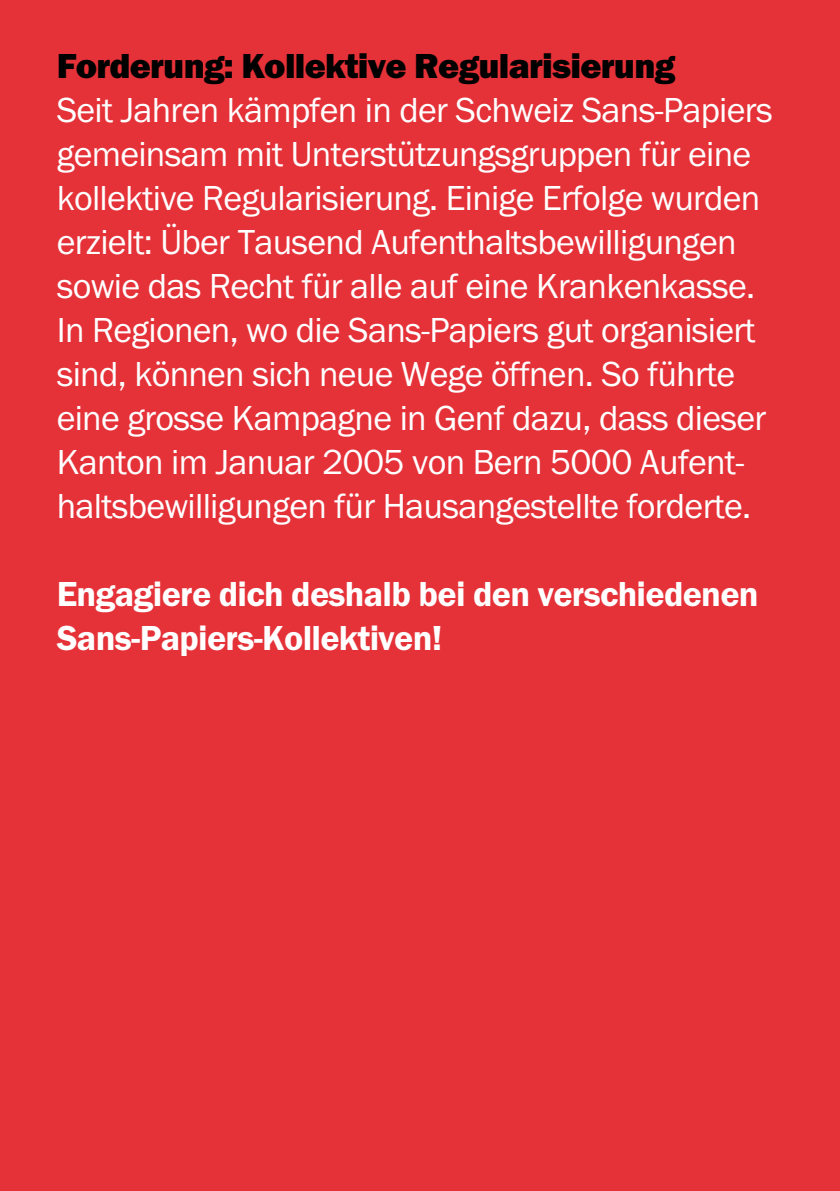
<style>
.page{position:relative;width:840px;height:1191px;background:#fff}
.page>*{position:absolute;margin:0;border:0;box-sizing:border-box;transform-origin:0 0}
.t1{font:36px/44px "Franklin Got URWT Boo";letter-spacing:-.02em;color:#fff}
.t2{font:36px/44px "Franklin Got URWT Dem";letter-spacing:-.02em;color:#fff}
.t3{font:36px "Franklin Got URWT Hea";letter-spacing:-.02em;color:#000}
</style>
<div class="page">
<div style="left:0;top:0;width:839px;height:1191px;background:#e53138"></div>
<p class="t3" style="left:57px;top:45px;width:619px">Forderung: Kollektive Regularisierung</p>
<p class="t1" style="left:57px;top:89px;width:717px">Seit Jahren kämpfen in der Schweiz Sans-Papiers gemeinsam mit Unterstützungsgruppen für eine kollektive Regularisierung. Einige Erfolge wurden erzielt: Über Tausend Aufenthaltsbewilligungen sowie das Recht für alle auf eine Krankenkasse.<br>In Regionen, wo die Sans-Papiers gut organisiert sind, können sich neue Wege öffnen. So führte eine grosse Kampagne in Genf dazu, dass dieser Kanton im Januar 2005 von Bern 5000 Aufent&shy;haltsbewilligungen für Hausangestellte forderte.</p>
<p class="t2" style="left:57px;top:572px;width:703px">Engagiere dich deshalb bei den verschiedenen<br>Sans-Papiers-Kollektiven!</p>
</div>
